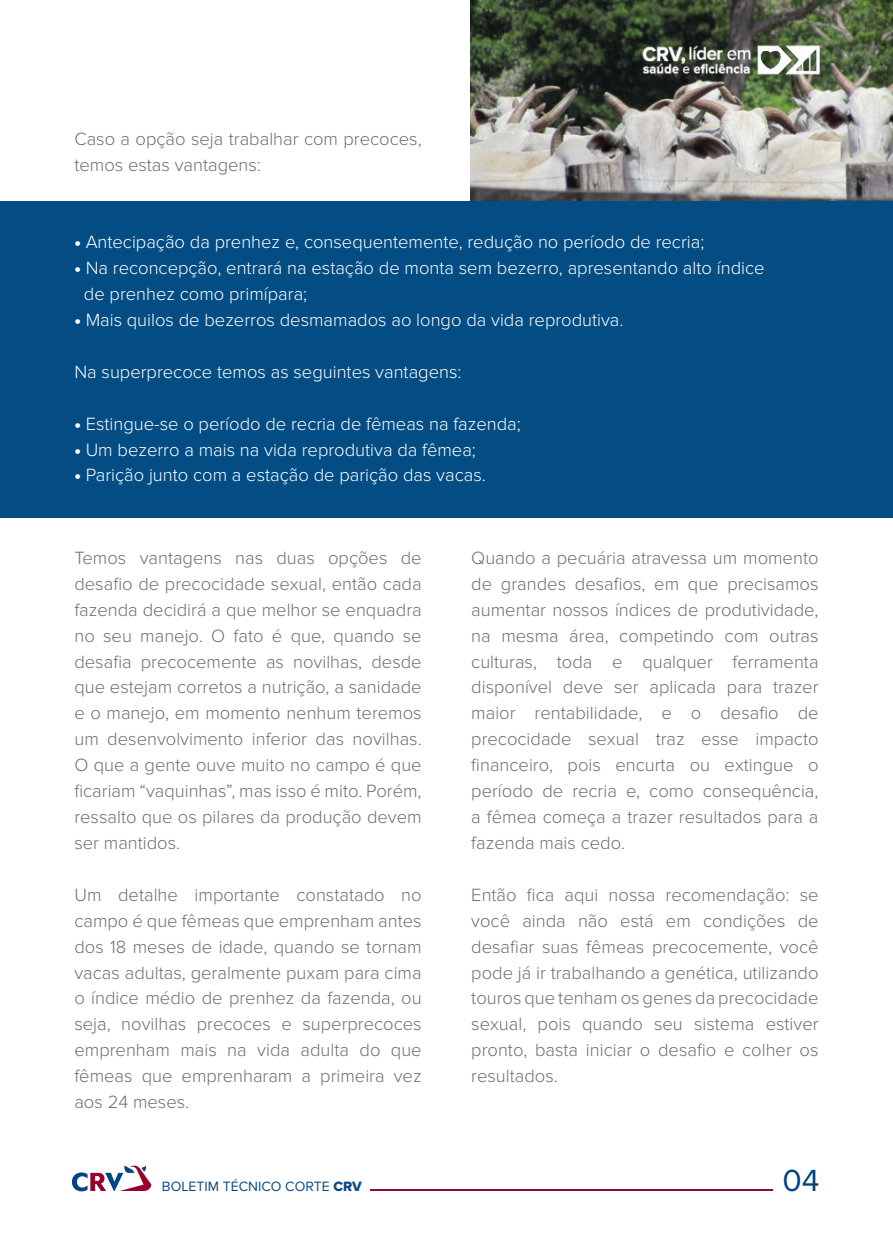
<style>
.page{position:relative;width:893px;height:1241px;background:#fff}
.page>*{position:absolute;margin:0;border:0;box-sizing:border-box;transform-origin:0 0}
.t1{font:31.68px "Proxima Nova";color:#014380}
.t2{font:300 18.38px/25.9px "Proxima Nova";color:#6d6e71;text-align:justify}
.t3{font:300 18.38px/25.9px "Proxima Nova";color:#fff}
.t4{font:14px "Proxima Nova";color:#0b4982}
.s1{font-weight:900}
.s2{font-family:"Proxima Nova Extrabld"}
</style>
<div class="page">
<img style="left:471px;top:0;width:421px;height:201px">
<img style="left:625px;top:41px;width:208px;height:41px">
<div style="left:0;top:201px;width:893px;height:317px;background:#034d84"></div>
<hr style="left:370px;top:1189px;width:403px;height:1px;background:#980a2b">
<svg style="left:72px;top:1165px;width:79px;height:26px"></svg>
<p class="t2" style="left:74px;top:127px;width:349px">Caso a opção seja trabalhar com precoces, temos estas vantagens:</p>
<p class="t3" style="left:74px;top:230px;width:631px"><span class="s1">•</span> Antecipação da prenhez e, consequentemente, redução no período de recria;</p>
<p class="t3" style="left:84px;top:256px;width:682px;text-indent:-10px"><span class="s1">•</span> Na reconcepção, entrará na estação de monta sem bezerro, apresentando alto índice de prenhez como primípara;</p>
<p class="t3" style="left:74px;top:308px;width:551px"><span class="s1">•</span> Mais quilos de bezerros desmamados ao longo da vida reprodutiva.</p>
<p class="t3" style="left:74px;top:360px;width:389px">Na superprecoce temos as seguintes vantagens:</p>
<p class="t3" style="left:74px;top:411px;width:448px"><span class="s1">•</span> Estingue-se o período de recria de fêmeas na fazenda;</p>
<p class="t3" style="left:74px;top:437px;width:403px"><span class="s1">•</span> Um bezerro a mais na vida reprodutiva da fêmea;</p>
<p class="t3" style="left:74px;top:463px;width:413px"><span class="s1">•</span> Parição junto com a estação de parição das vacas.</p>
<p class="t2" style="left:74px;top:545px;width:349px">Temos vantagens nas duas opções de desafio de precocidade sexual, então cada fazenda decidirá a que melhor se enquadra no seu manejo. O fato é que, quando se desafia precocemente as novilhas, desde que estejam corretos a nutrição, a sanidade e o manejo, em momento nenhum teremos um desenvolvimento inferior das novilhas.<br>O que a gente ouve muito no campo é que ficariam “vaquinhas”, mas isso é mito. Porém, ressalto que os pilares da produção devem ser mantidos.</p>
<p class="t2" style="left:74px;top:882px;width:349px">Um detalhe importante constatado no campo é que fêmeas que emprenham antes dos 18 meses de idade, quando se tornam vacas adultas, geralmente puxam para cima o índice médio de prenhez da fazenda, ou seja, novilhas precoces e superprecoces emprenham mais na vida adulta do que fêmeas que emprenharam a primeira vez aos 24 meses.</p>
<p class="t2" style="left:471px;top:545px;width:349px">Quando a pecuária atravessa um momento de grandes desafios, em que precisamos aumentar nossos índices de produtividade, na mesma área, competindo com outras culturas, toda e qualquer ferramenta disponível deve ser aplicada para trazer maior rentabilidade, e o desafio de precocidade sexual traz esse impacto financeiro, pois encurta ou extingue o período de recria e, como consequência, a fêmea começa a trazer resultados para a fazenda mais cedo.</p>
<p class="t2" style="left:471px;top:882px;width:349px">Então fica aqui nossa recomendação: se você ainda não está em condições de desafiar suas fêmeas precocemente, você pode já ir trabalhando a genética, utilizando touros que tenham os genes da precocidade sexual, pois quando seu sistema estiver pronto, basta iniciar o desafio e colher os resultados.</p>
<p class="t4" style="left:162px;top:1178px;width:202px">BOLETIM TÉCNICO CORTE <span class="s2">CRV</span></p>
<h1 class="t1" style="left:783px;top:1163px;width:39px">04</h1>
</div>
